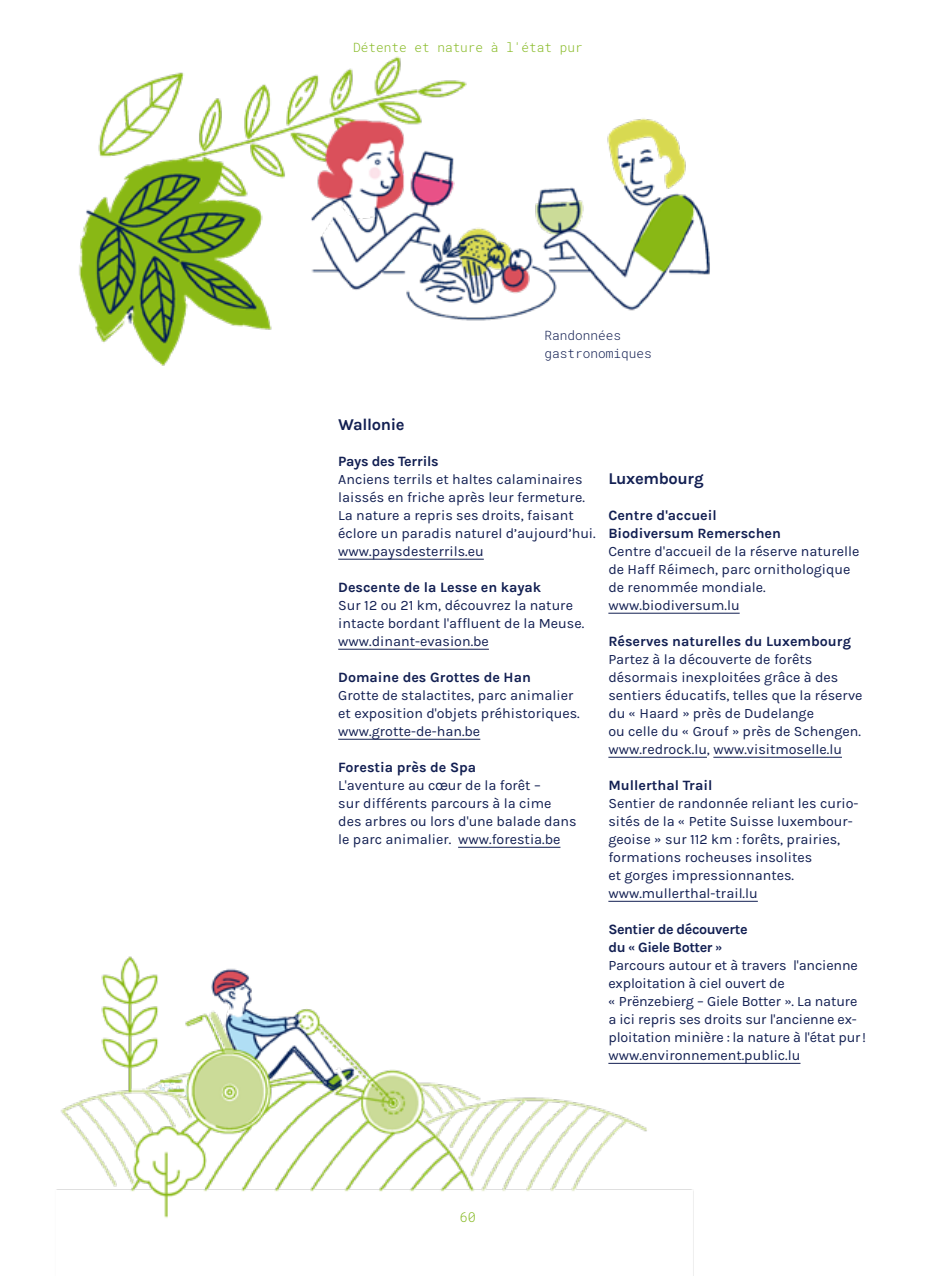
<style>
.page{position:relative;width:936px;height:1276px;background:#fff}
.page>*{position:absolute;margin:0;border:0;box-sizing:border-box;transform-origin:0 0}
.t1{font:700 16.5px "Karla";letter-spacing:-.02em;color:#121f52}
.t2{font:14.25px/18px "Karla";color:#121f52}
.t3{font:700 14.25px/18px "Karla";color:#121f52}
.t4{font:700 14.25px "Karla";letter-spacing:-.02em;color:#121f52}
.t5{font:300 13.5px "Roboto Mono";color:#87ba25}
.t6{font:300 12.75px "Roboto Mono";color:#87ba25}
.t7{font:300 12.75px/18px "Roboto Mono";color:#121f52}
.s1{font-weight:700}
.s2{font-family:"Helvetica Neue";font-size:13.8px}
.s3{font-family:"Helvetica Neue"}
.s4{font-family:"Helvetica Neue";font-weight:500}
</style>
<div class="page">
<img style="left:56px;top:56px;width:786px;height:1220px">
<hr style="left:338px;top:559px;width:146px;height:1px;background:#121f52">
<hr style="left:338px;top:649px;width:151px;height:1px;background:#121f52">
<hr style="left:338px;top:739px;width:142px;height:1px;background:#121f52">
<hr style="left:458px;top:847px;width:102px;height:1px;background:#121f52">
<hr style="left:608px;top:613px;width:131px;height:1px;background:#121f52">
<hr style="left:608px;top:757px;width:99px;height:1px;background:#121f52">
<hr style="left:713px;top:757px;width:128px;height:1px;background:#121f52">
<hr style="left:608px;top:901px;width:149px;height:1px;background:#121f52">
<hr style="left:608px;top:1063px;width:192px;height:1px;background:#121f52">
<p class="t6" style="left:353px;top:39px;width:231px">Détente et nature à l'état pur</p>
<p class="t7" style="left:544px;top:326px;width:109px">Randonnées gastronomiques</p>
<p class="t1" style="left:338px;top:415px;width:68px">Wallonie</p>
<p class="t4" style="left:338px;top:453px;width:102px">Pays des Terrils</p>
<p class="t2" style="left:338px;top:471px;width:259px">Anciens terrils et haltes calaminaires laissés en friche après leur fermeture.<br>La nature a repris ses droits, faisant éclore un paradis naturel d’aujourd’hui. www.paysdesterrils.eu</p>
<p class="t3" style="left:338px;top:578px;width:204px">Descente de la Lesse en kayak</p>
<p class="t2" style="left:338px;top:596px;width:247px">Sur 12 ou 21 km, découvrez la nature intacte bordant l'affluent de la Meuse. www.dinant-evasion.be</p>
<p class="t3" style="left:338px;top:668px;width:194px">Domaine des Grottes de Han</p>
<p class="t2" style="left:338px;top:686px;width:243px">Grotte de stalactites, parc animalier et exposition d'objets préhistoriques. www.grotte-de-han.be</p>
<p class="t2" style="left:338px;top:758px;width:240px"><span class="s1">Forestia près de Spa<br></span>L'aventure au c<span class="s2">œ</span>ur de la forêt –<br>sur différents parcours à la cime des arbres ou lors d'une balade dans le parc animalier. www.forestia.be</p>
<p class="t1" style="left:608px;top:469px;width:97px">Luxembourg</p>
<p class="t3" style="left:608px;top:506px;width:174px">Centre d'accueil<br>Biodiversum Remerschen</p>
<p class="t2" style="left:608px;top:543px;width:252px">Centre d'accueil de la réserve naturelle de Haff Réimech, parc ornithologique de renommée mondiale. www.biodiversum.lu</p>
<p class="t3" style="left:608px;top:632px;width:244px">Réserves naturelles du Luxembourg</p>
<p class="t2" style="left:608px;top:650px;width:255px">Partez à la découverte de forêts désormais inexploitées grâce à des sentiers éducatifs, telles que la réserve du <span class="s3">«</span> Haard <span class="s3">»</span> près de Dudelange<br>ou celle du <span class="s3">«</span> Grouf <span class="s3">»</span> près de Schengen. www.redrock.lu, www.visitmoselle.lu</p>
<p class="t3" style="left:608px;top:776px;width:105px">Mullerthal Trail</p>
<p class="t2" style="left:608px;top:794px;width:251px">Sentier de randonnée reliant les curio&shy;sités de la <span class="s3">«</span> Petite Suisse luxembour&shy;geoise <span class="s3">»</span> sur 112 km : forêts, prairies, formations rocheuses insolites<br>et gorges impressionnantes. www.mullerthal-trail.lu</p>
<p class="t2" style="left:608px;top:920px;width:259px"><span class="s1">Sentier de découverte<br>du</span> <span class="s4">«</span> <span class="s1">Giele Botter</span> <span class="s4">»<br></span>Parcours autour et à travers l'ancienne exploitation à ciel ouvert de<br><span class="s3">«</span> Prënzebierg – Giele Botter <span class="s3">»</span>. La nature a ici repris ses droits sur l'ancienne ex&shy;ploitation minière : la nature à l'état pur! www.environnement.public.lu</p>
<p class="t5" style="left:460px;top:1208px;width:18px">60</p>
</div>
